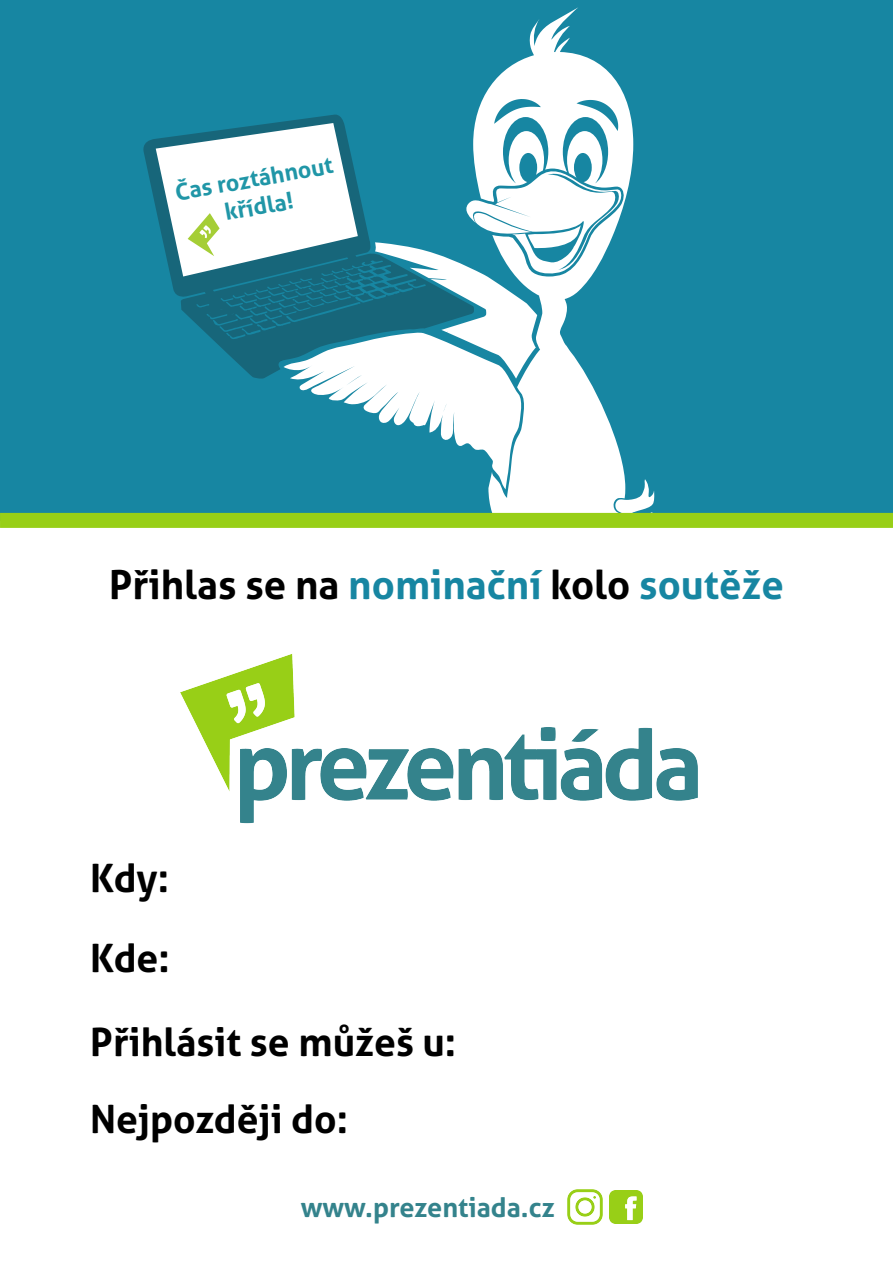
<style>
.page{position:relative;width:893px;height:1263px;background:#fff}
.page>*{position:absolute;margin:0;border:0;box-sizing:border-box;transform-origin:0 0}
.t1{font:700 40.05px "Aller";color:#1786a2}
.t2{font:700 39px/79.9px "Aller";color:#000}
.t3{font:700 27px "Aller";color:#34838c}
.t4{font:700 23.25px/27.9px "Aller";color:#2096a7;text-align:center}
.s1{color:#000}
</style>
<div class="page">
<img style="left:180px;top:654px;width:518px;height:170px">
<img style="left:567px;top:1189px;width:36px;height:36px">
<img style="left:609px;top:1190px;width:33px;height:34px">
<div style="left:0;top:0;width:893px;height:520px;background:#1786a2"></div>
<svg style="left:477px;top:7px;width:153px;height:106px"></svg>
<svg style="left:140px;top:113px;width:514px;height:400px"></svg>
<div style="left:0;top:513px;width:893px;height:15px;background:#98cf17"></div>
<p class="t4" style="left:173px;top:179px;width:161px;rotate:-10deg">Čas roztáhnout křídla!</p>
<p class="t1" style="left:109px;top:560px;width:676px"><span class="s1">Přihlas se na</span> nominační <span class="s1">kolo</span> soutěže</p>
<p class="t2" style="left:90px;top:838px;width:81px">Kdy:<br>Kde:</p>
<p class="t2" style="left:90px;top:1004px;width:367px;line-height:76.8px">Přihlásit se můžeš u:<br>Nejpozději do:</p>
<p class="t3" style="left:301px;top:1191px;width:256px">www.prezentiada.cz</p>
</div>
